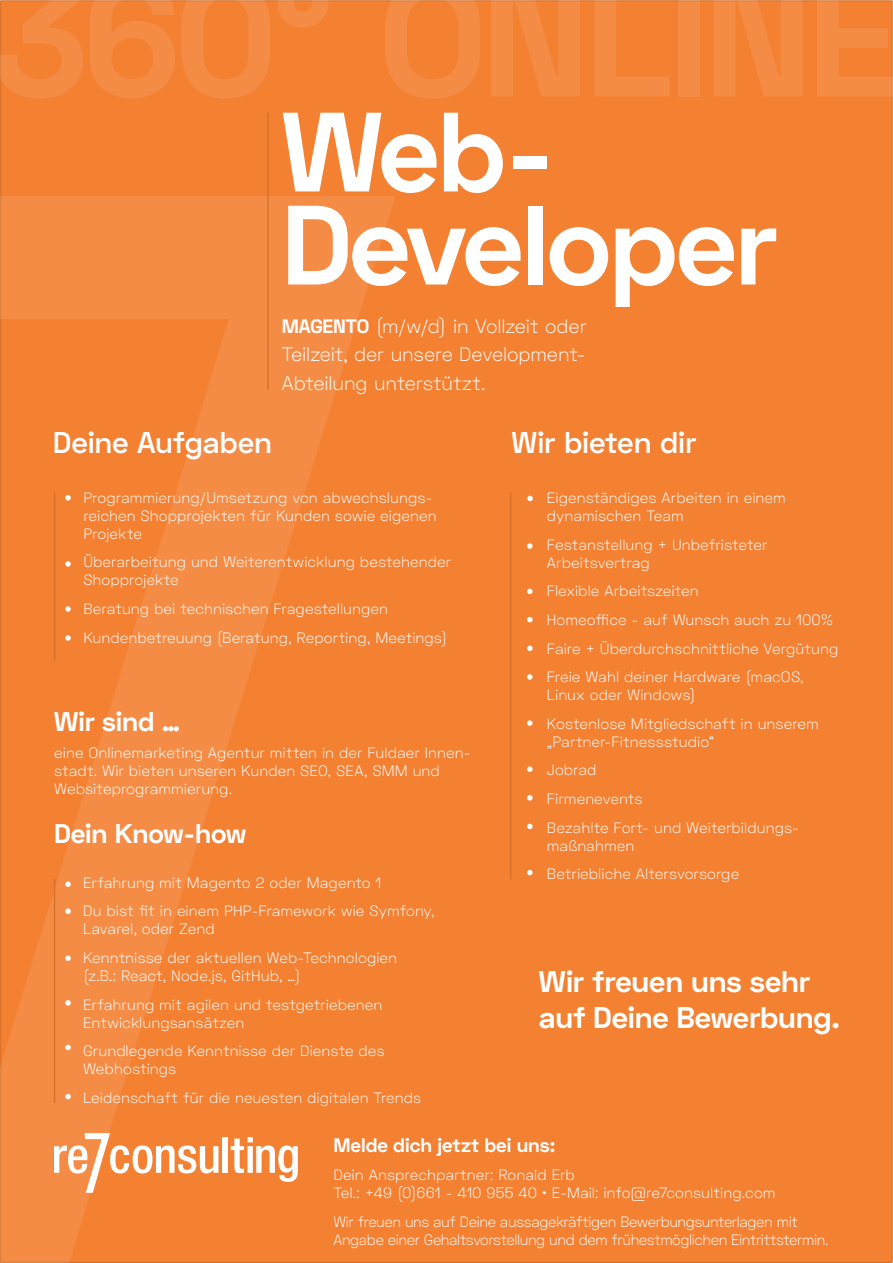
<style>
.page{position:relative;width:893px;height:1263px;background:#fff}
.page>*{position:absolute;margin:0;border:0;box-sizing:border-box;transform-origin:0 0}
.t1{font:700 112.5px/93px "Space Grotesk";letter-spacing:-.015em;color:#fff}
.t2{font:700 30px/36px "Space Grotesk";letter-spacing:-.005em;color:#fff}
.t3{font:600 30px "Space Grotesk";letter-spacing:-.005em;color:#fff}
.t4{font:700 27px "Space Grotesk";letter-spacing:-.005em;color:#fff}
.t5{font:300 19.5px/28.5px "Space Grotesk";letter-spacing:-.005em;color:#fff;text-align:justify}
.t6{font:700 19.5px "Space Grotesk";color:#fff}
.t7{font:300 15px/28.7px "Space Grotesk";letter-spacing:.005em;color:#fff}
.t8{font:300 15px/18px "Space Grotesk";letter-spacing:-.025em;color:#fff}
.s1{font-weight:700}
</style>
<div class="page">
<div style="left:1px;top:1px;width:891px;height:1261px;background:#f48031"></div>
<svg style="left:0;top:196px;width:395px;height:1067px"></svg>
<hr style="left:267px;top:113px;width:2px;height:277px;background:#d7722d">
<hr style="left:54px;top:492px;width:1px;height:169px;background:#d7722d">
<hr style="left:54px;top:879px;width:1px;height:224px;background:#d7722d">
<hr style="left:510px;top:492px;width:2px;height:387px;background:#d7722d">
<svg style="left:54px;top:1133px;width:164px;height:60px"></svg>
<div style="left:222px;top:1137px;width:5px;height:36px;background:#fff"></div>
<svg style="left:231px;top:1137px;width:67px;height:45px"></svg>
<svg style="left:527px;top:496px;width:6px;height:5px"></svg>
<svg style="left:527px;top:543px;width:6px;height:6px"></svg>
<svg style="left:527px;top:589px;width:6px;height:5px"></svg>
<svg style="left:527px;top:617px;width:6px;height:5px"></svg>
<svg style="left:527px;top:646px;width:6px;height:5px"></svg>
<svg style="left:527px;top:674px;width:6px;height:6px"></svg>
<svg style="left:527px;top:720px;width:6px;height:6px"></svg>
<svg style="left:527px;top:766px;width:6px;height:6px"></svg>
<svg style="left:527px;top:795px;width:6px;height:6px"></svg>
<svg style="left:527px;top:824px;width:6px;height:5px"></svg>
<svg style="left:527px;top:870px;width:6px;height:5px"></svg>
<svg style="left:65px;top:635px;width:6px;height:6px"></svg>
<svg style="left:65px;top:1000px;width:6px;height:5px"></svg>
<svg style="left:65px;top:1045px;width:6px;height:5px"></svg>
<svg style="left:65px;top:1094px;width:6px;height:5px"></svg>
<svg style="left:65px;top:606px;width:6px;height:6px"></svg>
<svg style="left:65px;top:955px;width:6px;height:6px"></svg>
<svg style="left:65px;top:561px;width:6px;height:6px"></svg>
<svg style="left:65px;top:908px;width:6px;height:6px"></svg>
<svg style="left:65px;top:495px;width:6px;height:6px"></svg>
<svg style="left:65px;top:881px;width:6px;height:6px"></svg>
<h1 class="t1" style="left:282px;top:108px;width:497px">Web-<br>Developer</h1>
<h3 class="t5" style="left:282px;top:311px;width:306px"><span class="s1">MAGENTO</span> (m/w/d) in Vollzeit oder Teilzeit, der unsere Development-Abteilung unterstützt.</h3>
<h2 class="t3" style="left:53px;top:423px;width:221px">Deine Aufgaben</h2>
<h2 class="t3" style="left:512px;top:423px;width:186px">Wir bieten dir</h2>
<p class="t7" style="left:83px;top:488px;width:355px;line-height:18px">Programmierung/Umsetzung von abwechslungs&shy;reichen Shopprojekten für Kunden sowie eigenen<br>Projekte</p>
<p class="t7" style="left:83px;top:553px;width:369px;line-height:18px">Überarbeitung und Weiterentwicklung bestehender<br>Shopprojekte</p>
<p class="t7" style="left:83px;top:594px;width:365px">Beratung bei technischen Fragestellungen<br>Kundenbetreuung (Beratung, Reporting, Meetings)</p>
<h3 class="t4" style="left:54px;top:704px;width:127px">Wir sind …</h3>
<p class="t7" style="left:54px;top:743px;width:418px;line-height:18px">eine Onlinemarketing Agentur mitten in der Fuldaer Innen&shy;stadt. Wir bieten unseren Kunden SEO, SEA, SMM und<br>Websiteprogrammierung.</p>
<h3 class="t4" style="left:54px;top:816px;width:194px">Dein Know-how</h3>
<p class="t7" style="left:83px;top:868px;width:353px">Erfahrung mit Magento 2 oder Magento 1<br>Du bist fit in einem PHP-Framework wie Symfony,</p>
<p class="t7" style="left:83px;top:914px;width:315px">Lavarel, oder Zend<br>Kenntnisse der aktuellen Web-Technologien</p>
<p class="t7" style="left:83px;top:961px;width:301px">(z.B.: React, Node.js, GitHub, …)<br>Erfahrung mit agilen und testgetriebenen</p>
<p class="t7" style="left:83px;top:1008px;width:303px">Entwicklungsansätzen<br>Grundlegende Kenntnisse der Dienste des</p>
<p class="t7" style="left:83px;top:1054px;width:340px">Webhostings<br>Leidenschaft für die neuesten digitalen Trends</p>
<p class="t7" style="left:547px;top:488px;width:241px;line-height:18px">Eigenständiges Arbeiten in einem dynamischen Team</p>
<p class="t7" style="left:547px;top:535px;width:222px;line-height:18px">Festanstellung + Unbefristeter<br>Arbeitsvertrag</p>
<p class="t7" style="left:547px;top:576px;width:293px">Flexible Arbeitszeiten<br>Homeoffice - auf Wunsch auch zu 100% Faire + Überdurchschnittliche Vergütung Freie Wahl deiner Hardware (macOS,</p>
<p class="t7" style="left:547px;top:680px;width:274px">Linux oder Windows)<br>Kostenlose Mitgliedschaft in unserem</p>
<p class="t7" style="left:547px;top:727px;width:254px">„Partner-Fitnessstudio“<br>Jobrad<br>Firmenevents<br>Bezahlte Fort- und Weiterbildungs-</p>
<p class="t7" style="left:547px;top:831px;width:194px">maßnahmen<br>Betriebliche Altersvorsorge</p>
<h2 class="t2" style="left:539px;top:964px;width:302px">Wir freuen uns sehr auf Deine Bewerbung.</h2>
<h3 class="t6" style="left:333px;top:1132px;width:223px">Melde dich jetzt bei uns:</h3>
<p class="t7" style="left:333px;top:1166px;width:444px;line-height:18px">Dein Ansprechpartner: Ronald Erb<br>Tel.: +49 (0)661 - 410 955 40 • E-Mail: info@re7consulting.com</p>
<p class="t8" style="left:333px;top:1212px;width:496px">Wir freuen uns auf Deine aussagekräftigen Bewerbungsunterlagen mit<br>Angabe einer Gehaltsvorstellung und dem frühestmöglichen Eintrittstermin.</p>
</div>
